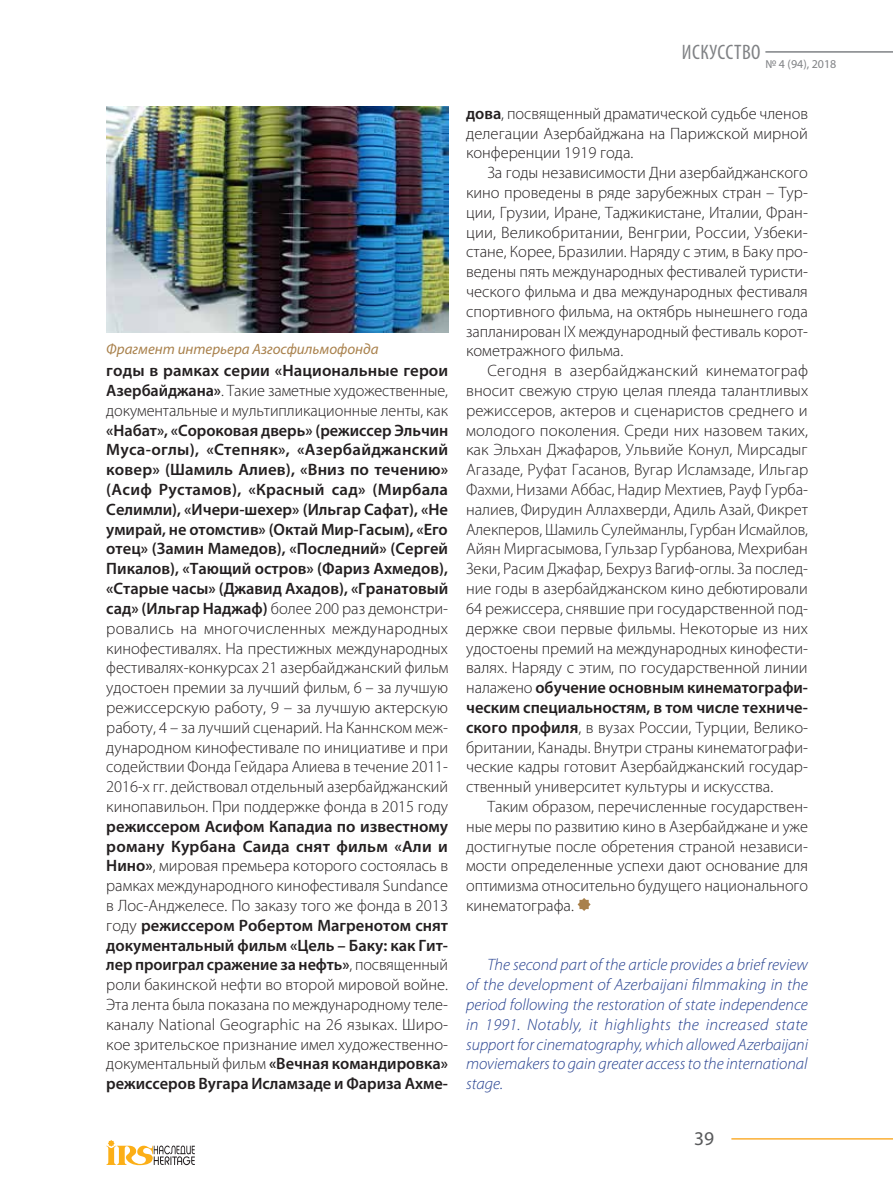
<style>
.page{position:relative;width:893px;height:1191px;background:#fff}
.page>*{position:absolute;margin:0;border:0;box-sizing:border-box;transform-origin:0 0}
.t1{font:condensed 21px "Myriad Pro";letter-spacing:.02em;color:#808285}
.t2{font:19.5px "Myriad Pro";color:#58595b}
.t3{font:300 16.5px/19.8px "Myriad Pro";color:#231f20;text-align:justify}
.t4{font:italic 300 16.5px/19.8px "Myriad Pro";color:#25408f;text-align:justify}
.t5{font:italic 15px "Myriad Pro";color:#a9814c}
.t6{font:12px "Myriad Pro";color:#808285}
.s1{font-weight:600}
</style>
<div class="page">
<hr style="left:765px;top:51px;width:128px;height:2px;background:#808285">
<hr style="left:731px;top:1138px;width:162px;height:1px;background:#fbaf34">
<svg style="left:106px;top:1140px;width:89px;height:25px"></svg>
<svg style="left:578px;top:898px;width:13px;height:13px"></svg>
<img style="left:106px;top:106px;width:342px;height:226px">
<p class="t5" style="left:106px;top:339px;width:274px">Фрагмент интерьера Азгосфильмофонда</p>
<p class="t3" style="left:106px;top:361px;width:343px"><span class="s1">годы в рамках серии «Национальные герои Азербайджана»</span>. Такие заметные художественные, документальные и мультипликационные ленты, как</p>
<p class="t3" style="left:106px;top:420px;width:344px"><span class="s1">«Набат», «Сороковая дверь» (режиссер Эльчин Муса-оглы), «Степняк», «Азербайджанский ковер» (Шамиль Алиев), «Вниз по течению» (Асиф Рустамов), «Красный сад» (Мирбала Селимли), «Ичери-шехер» (Ильгар Сафат), «Не умирай, не отомстив» (Октай Мир-Гасым), «Его отец» (Замин Мамедов), «Последний» (Сергей Пикалов), «Тающий остров» (Фариз Ахмедов), «Старые часы» (Джавид Ахадов), «Гранатовый сад» (Ильгар Наджаф)</span> более 200 раз демонстри&shy;ровались на многочисленных международных кинофестивалях. На престижных международных фестивалях-конкурсах 21 азербайджанский фильм удостоен премии за лучший фильм, 6 – за лучшую режиссерскую работу, 9 – за лучшую актерскую работу, 4 – за лучший сценарий. На Каннском меж&shy;дународном кинофестивале по инициативе и при содействии Фонда Гейдара Алиева в течение 2011- 2016-х гг. действовал отдельный азербайджанский кинопавильон. При поддержке фонда в 2015 году</p>
<p class="t3" style="left:106px;top:816px;width:343px"><span class="s1">режиссером Асифом Кападиа по известному роману Курбана Саида снят фильм «Али и Нино»</span>, мировая премьера которого состоялась в рамках международного кинофестиваля Sundance в Лос-Анджелесе. По заказу того же фонда в 2013 году <span class="s1">режиссером Робертом Магренотом снят документальный фильм «Цель – Баку: как Гит&shy;лер проиграл сражение за нефть»</span>, посвященный роли бакинской нефти во второй мировой войне.<br>Эта лента была показана по международному теле&shy;каналу National Geographic на 26 языках. Широ&shy;кое зрительское признание имел художественно&shy;документальный фильм <span class="s1">«Вечная командировка» режиссеров Вугара Исламзаде и Фариза Ахме-</span></p>
<p class="t1" style="left:682px;top:39px;width:80px">ИСКУССТВО</p>
<p class="t6" style="left:765px;top:56px;width:73px">№ 4 (94), 2018</p>
<p class="t3" style="left:466px;top:104px;width:343px"><span class="s1">дова</span>, посвященный драматической судьбе членов делегации Азербайджана на Парижской мирной конференции 1919 года.</p>
<p class="t3" style="left:466px;top:163px;width:343px;text-indent:21px">За годы независимости Дни азербайджанского кино проведены в ряде зарубежных стран – Тур&shy;ции, Грузии, Иране, Таджикистане, Италии, Фран&shy;ции, Великобритании, Венгрии, России, Узбеки&shy;стане, Корее, Бразилии. Наряду с этим, в Баку про&shy;ведены пять международных фестивалей туристи&shy;ческого фильма и два международных фестиваля спортивного фильма, на октябрь нынешнего года запланирован IX международный фестиваль корот&shy;кометражного фильма.</p>
<p class="t3" style="left:466px;top:361px;width:344px;text-indent:21px">Сегодня в азербайджанский кинематограф вносит свежую струю целая плеяда талантливых режиссеров, актеров и сценаристов среднего и молодого поколения. Среди них назовем таких, как Эльхан Джафаров, Ульвийе Конул, Мирсадыг Агазаде, Руфат Гасанов, Вугар Исламзаде, Ильгар Фахми, Низами Аббас, Надир Мехтиев, Рауф Гурба&shy;налиев, Фирудин Аллахверди, Адиль Азай, Фикрет Алекперов, Шамиль Сулейманлы, Гурбан Исмайлов, Айян Миргасымова, Гульзар Гурбанова, Мехрибан Зеки, Расим Джафар, Бехруз Вагиф-оглы. За послед&shy;ние годы в азербайджанском кино дебютировали 64 режиссера, снявшие при государственной под&shy;держке свои первые фильмы. Некоторые из них удостоены премий на международных кинофести&shy;валях. Наряду с этим, по государственной линии налажено <span class="s1">обучение основным кинематографи&shy;ческим специальностям, в том числе техниче&shy;ского профиля</span>, в вузах России, Турции, Велико&shy;британии, Канады. Внутри страны кинематографи&shy;ческие кадры готовит Азербайджанский государ&shy;ственный университет культуры и искусства.</p>
<p class="t3" style="left:466px;top:797px;width:343px;text-indent:21px">Таким образом, перечисленные государствен&shy;ные меры по развитию кино в Азербайджане и уже достигнутые после обретения страной независи&shy;мости определенные успехи дают основание для оптимизма относительно будущего национального кинематографа.</p>
<p class="t4" style="left:466px;top:955px;width:343px;text-indent:21px">The second part of the article provides a brief review of the development of Azerbaijani filmmaking in the period following the restoration of state independence in 1991. Notably, it highlights the increased state support for cinematography, which allowed Azerbaijani moviemakers to gain greater access to the international stage.</p>
<p class="t2" style="left:694px;top:1126px;width:22px">39</p>
</div>
